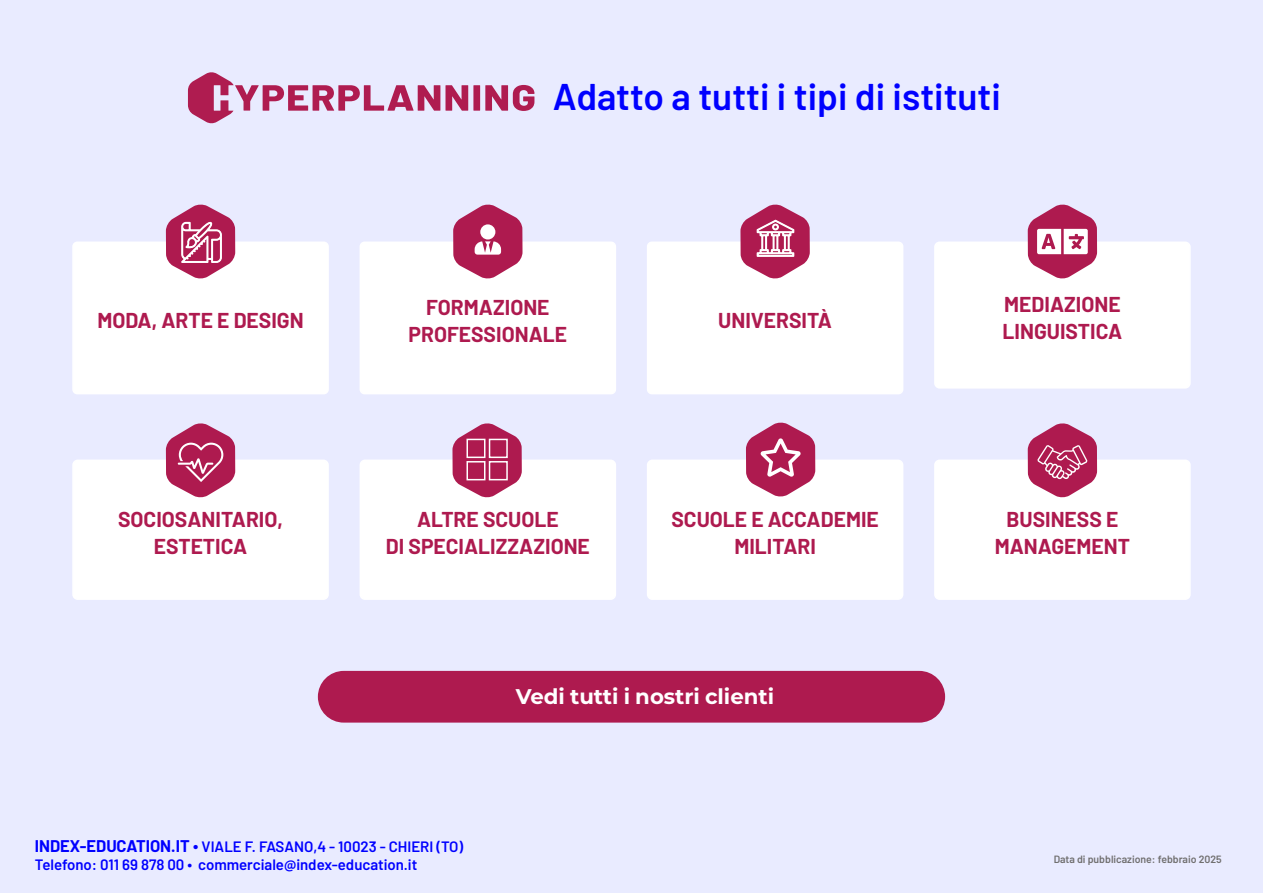
<style>
.page{position:relative;width:1263px;height:893px;background:#e9ebff}
.page>*{position:absolute;margin:0;border:0;box-sizing:border-box;transform-origin:0 0}
.t1{font:600 37.05px "Barlow";color:#00f}
.t2{font:700 21.3px "Montserrat";color:#fff}
.t3{font:700 21px/27px "Barlow";color:#ae1a4f;text-align:center}
.t4{font:600 15px/18px "Barlow";color:#00f}
.t5{font:600 10.5px "Barlow";color:#706f6f}
.s1{font-weight:700;font-size:16.5px}
</style>
<div class="page">
<div style="left:935px;top:460px;width:255px;height:139px;background:#fff;border-radius:5px"></div>
<div style="left:934px;top:460px;width:257px;height:140px;border:2px solid #fff;border-radius:5px"></div>
<div style="left:648px;top:460px;width:254px;height:139px;background:#fff;border-radius:5px"></div>
<div style="left:647px;top:460px;width:256px;height:140px;border:2px solid #fff;border-radius:5px"></div>
<div style="left:935px;top:242px;width:255px;height:146px;background:#fff;border-radius:5px"></div>
<div style="left:934px;top:242px;width:257px;height:147px;border:2px solid #fff;border-radius:5px"></div>
<div style="left:73px;top:460px;width:255px;height:139px;background:#fff;border-radius:5px"></div>
<div style="left:72px;top:460px;width:257px;height:140px;border:2px solid #fff;border-radius:5px"></div>
<div style="left:360px;top:460px;width:255px;height:139px;background:#fff;border-radius:5px"></div>
<div style="left:360px;top:460px;width:256px;height:140px;border:2px solid #fff;border-radius:5px"></div>
<svg style="left:188px;top:72px;width:346px;height:52px"></svg>
<div style="left:73px;top:242px;width:255px;height:152px;background:#fff;border-radius:4px"></div>
<div style="left:72px;top:242px;width:257px;height:152px;border:2px solid #fff;border-radius:4px"></div>
<div style="left:318px;top:671px;width:627px;height:52px;background:#ae1a4f;border-radius:26px"></div>
<div style="left:360px;top:242px;width:255px;height:152px;background:#fff;border-radius:4px"></div>
<div style="left:360px;top:242px;width:256px;height:152px;border:2px solid #fff;border-radius:4px"></div>
<div style="left:648px;top:242px;width:255px;height:152px;background:#fff;border-radius:4px"></div>
<div style="left:647px;top:242px;width:256px;height:152px;border:2px solid #fff;border-radius:4px"></div>
<svg style="left:453px;top:204px;width:69px;height:75px"></svg>
<svg style="left:166px;top:204px;width:69px;height:75px"></svg>
<svg style="left:740px;top:204px;width:70px;height:75px"></svg>
<svg style="left:1028px;top:204px;width:69px;height:75px"></svg>
<svg style="left:1028px;top:423px;width:69px;height:75px"></svg>
<svg style="left:746px;top:422px;width:69px;height:75px"></svg>
<svg style="left:452px;top:423px;width:70px;height:75px"></svg>
<svg style="left:166px;top:423px;width:69px;height:75px"></svg>
<p class="t3" style="left:97px;top:306px;width:208px">MODA, ARTE E DESIGN</p>
<h1 class="t1" style="left:553px;top:69px;width:450px">Adatto a tutti i tipi di istituti</h1>
<p class="t3" style="left:409px;top:292px;width:160px">FORMAZIONE<br>PROFESSIONALE</p>
<p class="t3" style="left:718px;top:306px;width:115px">UNIVERSITÀ</p>
<p class="t3" style="left:1002px;top:289px;width:121px;text-align:left">MEDIAZIONE<br>LINGUISTICA</p>
<p class="t3" style="left:118px;top:504px;width:166px">SOCIOSANITARIO,<br>ESTETICA</p>
<p class="t3" style="left:386px;top:504px;width:205px">ALTRE SCUOLE<br>DI SPECIALIZZAZIONE</p>
<p class="t3" style="left:671px;top:504px;width:209px">SCUOLE E ACCADEMIE<br>MILITARI</p>
<p class="t2" style="left:516px;top:681px;width:260px">Vedi tutti i nostri clienti</p>
<p class="t4" style="left:35px;top:836px;width:430px"><span class="s1">INDEX-EDUCATION.IT ∙</span> VIALE F. FASANO,4 - 10023 - CHIERI (TO)<br>Telefono: 011 69 878 00 ∙ commerciale@index-education.it</p>
<p class="t3" style="left:995px;top:504px;width:137px">BUSINESS E<br>MANAGEMENT</p>
<p class="t5" style="left:1054px;top:852px;width:170px">Data di pubblicazione: febbraio 2025</p>
</div>
